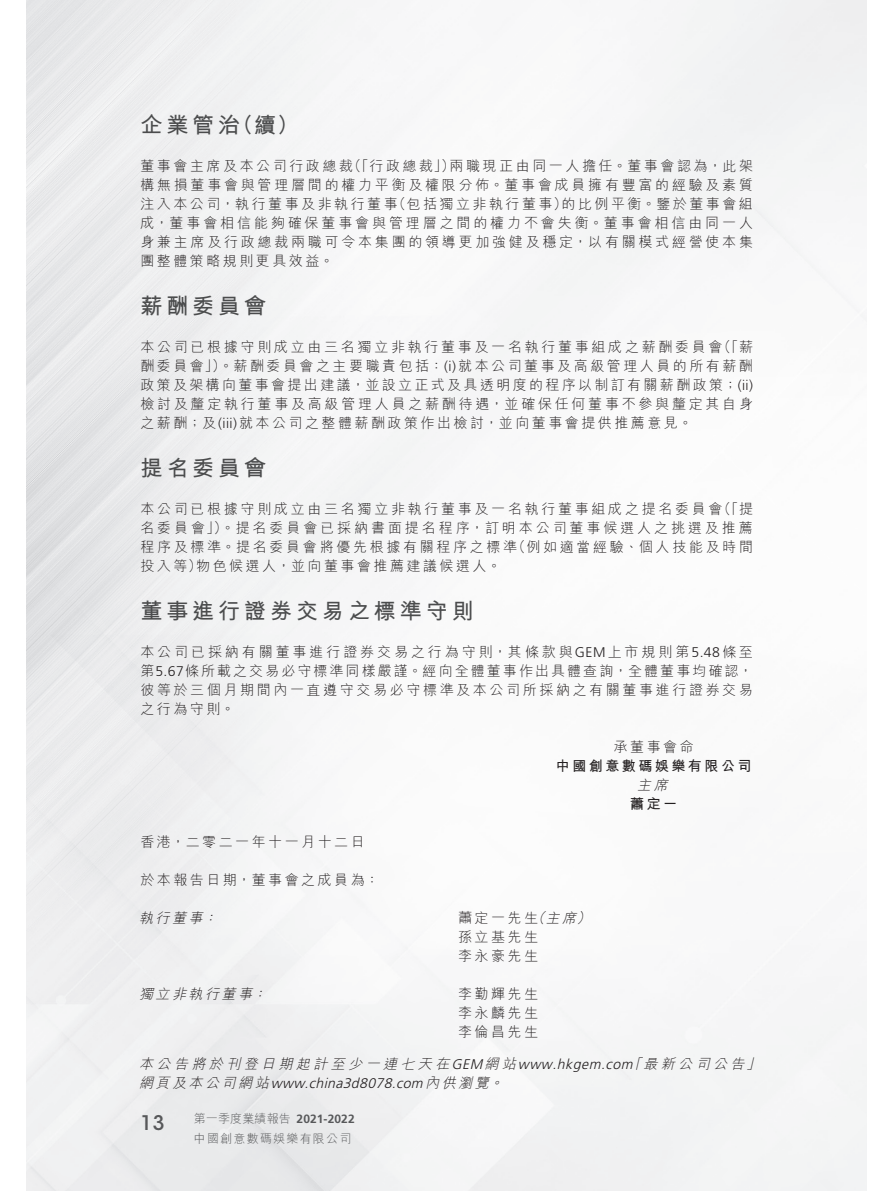
<style>
.page{position:relative;width:893px;height:1191px;background:#fff}
.page>*{position:absolute;margin:0;border:0;box-sizing:border-box;transform-origin:0 0}
.t1{font:22.05px "M Hei HK Bold E Ten B5 H";letter-spacing:.18em;color:#4b4c4d}
.t2{font:500 19.95px "ITC Avant Garde Std";color:#57585a}
.t3{font:13.95px/19px "M Hei HK Light E Ten B5 H";letter-spacing:.18em;color:#231f20;text-align:justify}
.t4{font:italic 13.95px "M Hei HK Light E Ten B5 H";color:#231f20}
.t5{font:italic 300 13.95px "Frutiger LT Std";color:#231f20}
.t6{font:13.95px "M Hei HK Bold E Ten B5 H";letter-spacing:.18em;color:#231f20}
.t7{font:700 12px "Frutiger LT Std";letter-spacing:.01em;color:#57585a}
.t8{font:12px "M Hei HK Light E Ten B5 H";letter-spacing:.105em;color:#57585a}
.s1{font-family:"Frutiger LT Std";font-weight:300}
.s2{font-style:italic}
.s3{font-family:"M Hei HK Light E Ten B5 H";font-weight:400}
</style>
<div class="page">
<h1 class="t1" style="left:140px;top:117px;width:160px">企業管治（續）</h1>
<p class="t3" style="left:140px;top:159px;width:614px">董事會主席及本公司行政總裁（「行政總裁」）兩職現正由同一人擔任。董事會認為，此架構無損董事會與管理層間的權力平衡及權限分佈。董事會成員擁有豐富的經驗及素質注入本公司，執行董事及非執行董事（包括獨立非執行董事）的比例平衡。鑒於董事會組成，董事會相信能夠確保董事會與管理層之間的權力不會失衡。董事會相信由同一人身兼主席及行政總裁兩職可令本集團的領導更加強健及穩定，以有關模式經營使本集團整體策略規則更具效益。</p>
<h1 class="t1" style="left:140px;top:298px;width:127px">薪酬委員會</h1>
<p class="t3" style="left:140px;top:340px;width:614px">本公司已根據守則成立由三名獨立非執行董事及一名執行董事組成之薪酬委員會（「薪酬委員會」）。薪酬委員會之主要職責包括：<span class="s1">(i)</span>就本公司董事及高級管理人員的所有薪酬政策及架構向董事會提出建議，並設立正式及具透明度的程序以制訂有關薪酬政策；<span class="s1">(ii)</span>檢討及釐定執行董事及高級管理人員之薪酬待遇，並確保任何董事不參與釐定其自身之薪酬；及<span class="s1">(iii)</span>就本公司之整體薪酬政策作出檢討，並向董事會提供推薦意見。</p>
<h1 class="t1" style="left:140px;top:460px;width:127px">提名委員會</h1>
<p class="t3" style="left:140px;top:502px;width:614px">本公司已根據守則成立由三名獨立非執行董事及一名執行董事組成之提名委員會（「提名委員會」）。提名委員會已採納書面提名程序，訂明本公司董事候選人之挑選及推薦程序及標準。提名委員會將優先根據有關程序之標準（例如適當經驗、個人技能及時間投入等）物色候選人，並向董事會推薦建議候選人。</p>
<h1 class="t1" style="left:140px;top:603px;width:335px">董事進行證券交易之標準守則</h1>
<p class="t3" style="left:140px;top:645px;width:614px">本公司已採納有關董事進行證券交易之行為守則，其條款與<span class="s1">GEM</span>上市規則第<span class="s1">5.48</span>條至第<span class="s1">5.67</span>條所載之交易必守標準同樣嚴謹。經向全體董事作出具體查詢，全體董事均確認，彼等於三個月期間內一直遵守交易必守標準及本公司所採納之有關董事進行證券交易之行為守則。</p>
<p class="t3" style="left:613px;top:740px;width:81px">承董事會命</p>
<p class="t6" style="left:556px;top:761px;width:197px">中國創意數碼娛樂有限公司</p>
<p class="t4" style="left:637px;top:780px;width:35px">主席</p>
<p class="t6" style="left:630px;top:799px;width:48px">蕭定一</p>
<p class="t3" style="left:140px;top:835px;width:226px">香港，二零二一年十一月十二日</p>
<p class="t3" style="left:140px;top:873px;width:240px">於本報告日期，董事會之成員為：</p>
<p class="t4" style="left:139px;top:913px;width:82px">執行董事：</p>
<p class="t3" style="left:458px;top:911px;width:137px;text-align:left">蕭定一先生<span class="s2">（主席）</span>孫立基先生<br>李永豪先生</p>
<p class="t4" style="left:139px;top:989px;width:132px">獨立非執行董事：</p>
<p class="t3" style="left:458px;top:987px;width:81px">李勤輝先生李永麟先生李倫昌先生</p>
<p class="t4" style="left:139px;top:1059px;width:625px">本公告將於刊登日期起計至少一連七天在<span class="s1">GEM</span>網站<span class="s1">www.hkgem.com</span> 「最新公司公告」</p>
<p class="t5" style="left:139px;top:1077px;width:368px"><span class="s3">網頁及本公司網站</span>www.china3d8078.com <span class="s3">內供瀏覽。</span></p>
<h2 class="t2" style="left:140px;top:1112px;width:26px">13</h2>
<p class="t7" style="left:194px;top:1111px;width:162px"><span class="s3">第一季度業績報告</span> 2021-2022</p>
<p class="t8" style="left:194px;top:1134px;width:159px">中國創意數碼娛樂有限公司</p>
</div>
